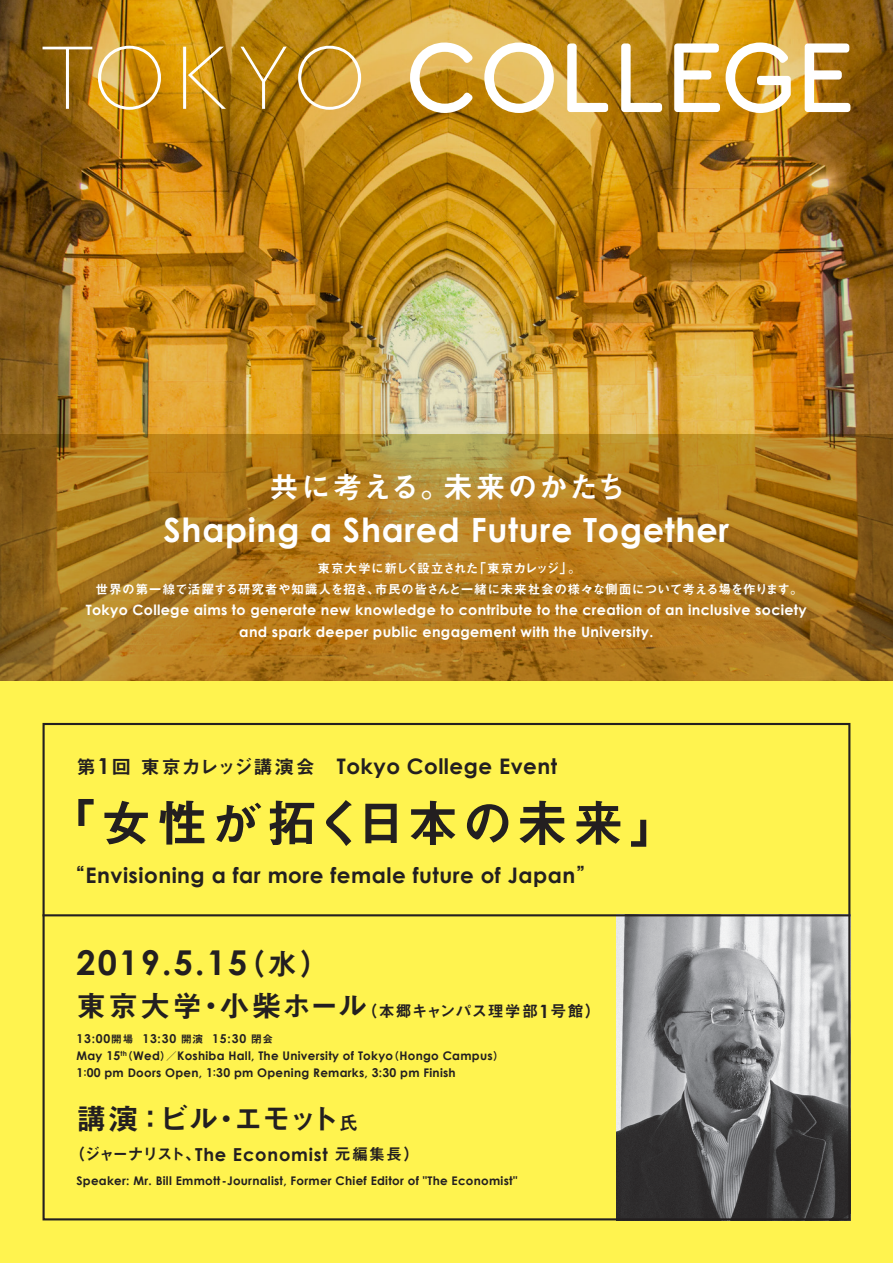
<style>
.page{position:relative;width:893px;height:1263px;background:#fff34f}
.page>*{position:absolute;margin:0;border:0;box-sizing:border-box;transform-origin:0 0}
.t1{font:51px "Midashi Go Pro MB31";letter-spacing:.07em;color:#231f20}
.t2{font:700 34.2px "Century Gothic";letter-spacing:.065em;color:#231f20}
.t3{font:700 33.3px "Century Gothic";letter-spacing:.02em;color:#fff}
.t4{font:29.7px "Midashi Go Pro MB31";color:#231f20}
.t5{font:29.7px "Midashi Go Pro MB31";letter-spacing:.045em;color:#fff}
.t6{font:700 22.05px "Century Gothic";color:#231f20}
.t7{font:700 21.45px "Century Gothic";letter-spacing:.02em;color:#231f20}
.t8{font:19.2px "Midashi Go Pro MB31";letter-spacing:.025em;color:#231f20}
.t9{font:700 18.3px "Century Gothic";color:#231f20}
.t10{font:700 17.85px "Century Gothic";letter-spacing:.045em;color:#231f20}
.t11{font:15.9px "Midashi Go Pro MB31";letter-spacing:.01em;color:#231f20}
.t12{font:15.9px "Midashi Go Pro MB31";letter-spacing:-.12em;color:#231f20}
.t13{font:700 14.25px "Century Gothic";letter-spacing:.02em;color:#fff}
.t14{font:12.75px "Midashi Go Pro MB31";letter-spacing:.005em;color:#fff}
.t15{font:12.75px "Midashi Go Pro MB31";letter-spacing:.03em;color:#fff}
.t16{font:12.75px "Midashi Go Pro MB31";letter-spacing:-.015em;color:#fff}
.t17{font:700 12.15px "Century Gothic";letter-spacing:.065em;color:#231f20}
.t18{font:700 11.85px "Century Gothic";letter-spacing:.02em;color:#231f20}
.t19{font:10.65px "Midashi Go Pro MB31";color:#231f20}
.t20{font:700 6.9px "Century Gothic";color:#231f20}
.s1{font-family:"Hira Kaku Pro N W6"}
.s2{font-size:33.3px}
.s3{font-size:11.85px}
.s4{font-family:"Midashi Go Pro MB31";font-weight:400;font-size:10.65px}
.s5{font-size:12.15px}
.s6{font-size:19.2px}
</style>
<div class="page">
<img style="left:0;top:0;width:893px;height:434px">
<svg style="left:0;top:434px;width:893px;height:246px;background:#ac781e"></svg>
<img style="left:617px;top:916px;width:230px;height:301px">
<hr style="left:43px;top:914px;width:807px;height:2px;background:#231f20">
<svg style="left:410px;top:43px;width:63px;height:70px;background:#d9b66e"></svg>
<svg style="left:484px;top:43px;width:70px;height:70px;background:#e9cd8f"></svg>
<svg style="left:567px;top:43px;width:41px;height:69px;background:#cba75c"></svg>
<svg style="left:621px;top:43px;width:41px;height:69px;background:#cea95d"></svg>
<svg style="left:674px;top:43px;width:46px;height:69px;background:#e9c988"></svg>
<svg style="left:726px;top:43px;width:65px;height:70px;background:#e2c078"></svg>
<svg style="left:805px;top:43px;width:45px;height:69px;background:#ccaf80"></svg>
<svg style="left:43px;top:47px;width:49px;height:62px;background:#976c20"></svg>
<svg style="left:98px;top:46px;width:63px;height:64px;background:#d8a743"></svg>
<svg style="left:183px;top:47px;width:43px;height:62px;background:#cd9d35"></svg>
<svg style="left:240px;top:47px;width:47px;height:62px;background:#b7861f"></svg>
<svg style="left:298px;top:46px;width:63px;height:64px;background:#d0a346"></svg>
<p class="t5" style="left:443px;top:463px;width:185px">未来のかたち</p>
<p class="t5" style="left:269px;top:463px;width:182px">共に考える。</p>
<p class="t3" style="left:164px;top:509px;width:567px">Shaping a Shared Future Together</p>
<p class="t14" style="left:473px;top:557px;width:100px">「東京カレッジ「</p>
<p class="t16" style="left:317px;top:557px;width:162px">東京大学に新しく設立された</p>
<p class="t14" style="left:375px;top:579px;width:429px">市民の皆さんと一緒に未来社会の様々な側面について考える場を作ります。</p>
<p class="t14" style="left:568px;top:557px;width:14px">。</p>
<p class="t15" style="left:96px;top:579px;width:286px">世界の第一線で活躍する研究者や知識人を招き、</p>
<p class="t13" style="left:86px;top:601px;width:723px">Tokyo College aims to generate new knowledge to contribute to the creation of an inclusive society</p>
<p class="t13" style="left:239px;top:623px;width:416px">and spark deeper public engagement with the University.</p>
<p class="t8" style="left:77px;top:751px;width:21px">第</p>
<p class="t8" style="left:112px;top:751px;width:21px">回</p>
<p class="t6" style="left:98px;top:752px;width:14px">1</p>
<p class="t8" style="left:141px;top:751px;width:197px">東京カレッジ講演会　</p>
<p class="t7" style="left:337px;top:753px;width:222px">Tokyo College Event</p>
<p class="t1" style="left:45px;top:782px;width:637px"><span class="s1">「</span>女性が拓く日本の未来<span class="s1">」</span></p>
<p class="t8" style="left:66px;top:859px;width:21px">“</p>
<p class="t8" style="left:576px;top:859px;width:21px">“</p>
<p class="t7" style="left:86px;top:861px;width:491px">Envisioning a far more female future of Japan</p>
<p class="t2" style="left:77px;top:941px;width:172px">2019<span class="s2">.</span>5<span class="s2">.</span>15</p>
<p class="t4" style="left:236px;top:939px;width:96px">（水(</p>
<p class="t4" style="left:77px;top:982px;width:127px">東京大学</p>
<p class="t4" style="left:220px;top:982px;width:149px">小柴ホール</p>
<p class="t4" style="left:196px;top:982px;width:31px">・</p>
<p class="t11" style="left:361px;top:998px;width:178px">（本郷キャンパス理学部</p>
<p class="t11" style="left:551px;top:998px;width:52px">号館(</p>
<p class="t9" style="left:539px;top:999px;width:12px">1</p>
<p class="t19" style="left:111px;top:1030px;width:24px">開場</p>
<p class="t17" style="left:77px;top:1031px;width:35px">13<span class="s3">:</span>00</p>
<p class="t19" style="left:181px;top:1030px;width:24px">開演</p>
<p class="t17" style="left:142px;top:1031px;width:35px">13<span class="s3">:</span>30</p>
<p class="t19" style="left:251px;top:1030px;width:24px">閉会</p>
<p class="t17" style="left:212px;top:1031px;width:35px">15<span class="s3">:</span>30</p>
<p class="t20" style="left:121px;top:1049px;width:14px"><span class="s4">（</span>t h</p>
<p class="t19" style="left:160px;top:1047px;width:18px">／）</p>
<p class="t19" style="left:389px;top:1047px;width:12px">（</p>
<p class="t19" style="left:493px;top:1047px;width:12px">(</p>
<p class="t18" style="left:177px;top:1048px;width:218px">Koshiba Hall, The University of Tokyo</p>
<p class="t18" style="left:77px;top:1048px;width:45px">May <span class="s5">15</span></p>
<p class="t18" style="left:77px;top:1065px;width:381px"><span class="s5">1</span><span class="s4">：</span><span class="s5">00</span> pm Doors Open, <span class="s5">1</span><span class="s4">：</span><span class="s5">30</span> pm Opening Remarks, <span class="s5">3</span>:<span class="s5">30</span> pm Finish</p>
<p class="t18" style="left:133px;top:1048px;width:28px">Wed</p>
<p class="t18" style="left:399px;top:1048px;width:95px">Hongo Campus</p>
<p class="t4" style="left:77px;top:1095px;width:90px">講演：</p>
<p class="t4" style="left:159px;top:1095px;width:61px">ビル</p>
<p class="t4" style="left:233px;top:1095px;width:126px">エモット<span class="s6">氏</span></p>
<p class="t4" style="left:212px;top:1095px;width:31px">・</p>
<p class="t12" style="left:69px;top:1141px;width:133px">（ジャーナリスト、</p>
<p class="t18" style="left:77px;top:1174px;width:442px">Speaker: Mr. Bill Emmott-Journalist, Former Chief Editor of "The Economist"</p>
<p class="t11" style="left:335px;top:1141px;width:86px">元編集長(</p>
<p class="t10" style="left:195px;top:1143px;width:134px">The Economist</p>
</div>
